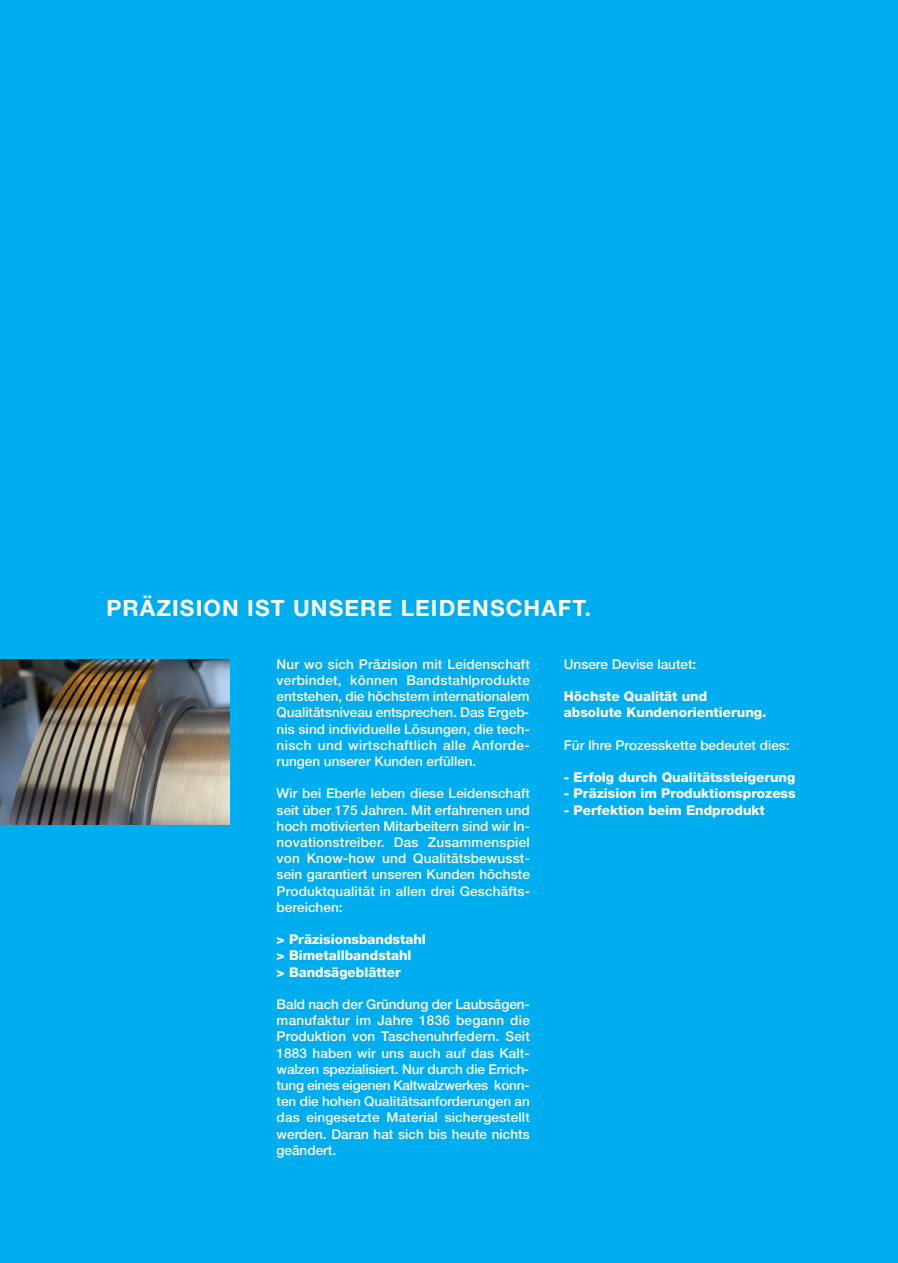
<style>
.page{position:relative;width:898px;height:1263px;background:#fff}
.page>*{position:absolute;margin:0;border:0;box-sizing:border-box;transform-origin:0 0}
.t1{font:700 22.5px "Helvetica Neue LT";letter-spacing:.05em;color:#fff}
.t2{font:500 13.5px/16.2px "Helvetica Neue LT Pro";letter-spacing:.005em;color:#fff;text-align:justify}
.t3{font:800 13.5px/16.2px "Helvetica Neue LT";color:#fff}
</style>
<div class="page">
<div style="left:0;top:0;width:897px;height:1263px;background:#00aeef"></div>
<img style="left:0;top:659px;width:230px;height:166px">
<h1 class="t1" style="left:106px;top:594px;width:486px">PRÄZISION IST UNSERE LEIDENSCHAFT.</h1>
<p class="t2" style="left:276px;top:657px;width:255px">Nur wo sich Präzision mit Leidenschaft verbindet, können Bandstahlprodukte entstehen, die höchstem internationalem Qualitätsniveau entsprechen. Das Ergeb&shy;nis sind individuelle Lösungen, die tech&shy;nisch und wirtschaftlich alle Anforde&shy;rungen unserer Kunden erfüllen.</p>
<p class="t2" style="left:276px;top:787px;width:255px">Wir bei Eberle leben diese Leidenschaft seit über 175 Jahren. Mit erfahrenen und hoch motivierten Mitarbeitern sind wir In&shy;novationstreiber. Das Zusammenspiel von Know-how und Qualitätsbewusst&shy;sein garantiert unseren Kunden höchste Produktqualität in allen drei Geschäfts&shy;bereichen:</p>
<p class="t3" style="left:276px;top:931px;width:151px">&gt; Präzisionsbandstahl &gt; Bimetallbandstahl<br>&gt; Bandsägeblätter</p>
<p class="t2" style="left:276px;top:997px;width:255px">Bald nach der Gründung der Laubsägen&shy;manufaktur im Jahre 1836 begann die Produktion von Taschenuhrfedern. Seit 1883 haben wir uns auch auf das Kalt&shy;walzen spezialisiert. Nur durch die Errich&shy;tung eines eigenen Kaltwalzwerkes konn&shy;ten die hohen Qualitätsanforderungen an das eingesetzte Material sichergestellt werden. Daran hat sich bis heute nichts geändert.</p>
<p class="t2" style="left:563px;top:657px;width:134px">Unsere Devise lautet:</p>
<p class="t3" style="left:563px;top:688px;width:204px">Höchste Qualität und absolute Kundenorientierung.</p>
<p class="t2" style="left:563px;top:738px;width:227px">Für Ihre Prozesskette bedeutet dies:</p>
<p class="t3" style="left:563px;top:769px;width:233px">- Erfolg durch Qualitätssteigerung</p>
<p class="t3" style="left:563px;top:785px;width:233px">- Präzision im Produktionsprozess</p>
<p class="t3" style="left:563px;top:802px;width:202px">- Perfektion beim Endprodukt</p>
</div>
